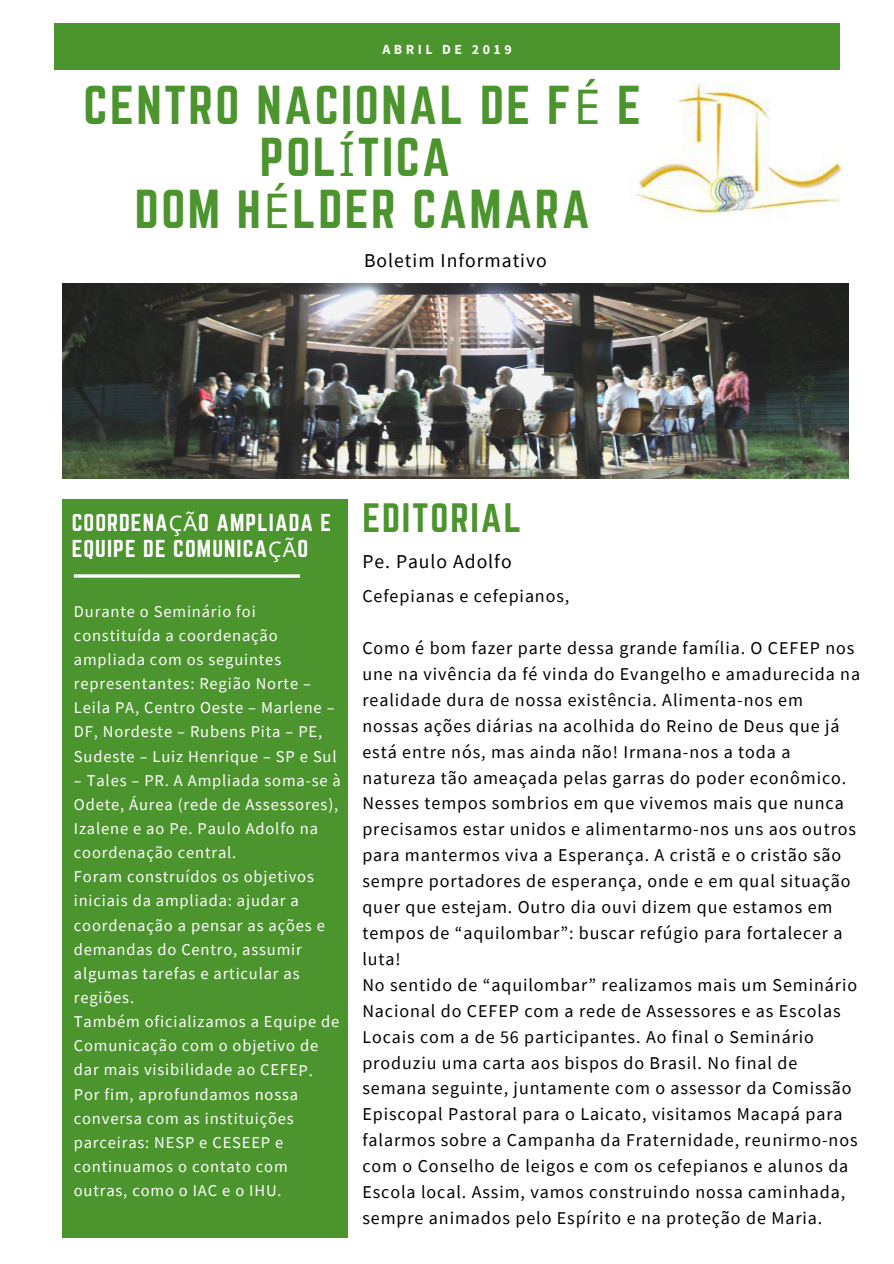
<style>
.page{position:relative;width:894px;height:1264px;background:#fff}
.page>*{position:absolute;margin:0;border:0;box-sizing:border-box;transform-origin:0 0}
.t1{font:48px/51.8px "Norwester";letter-spacing:.05em;color:#4c942d;text-align:center}
.t2{font:36px "Norwester";letter-spacing:.05em;color:#4c942d}
.t3{font:21.45px/25.7px "Norwester";letter-spacing:.05em;color:#fff}
.t4{font:19.65px "Source Sans Pro";letter-spacing:.05em;color:#000}
.t5{font:18px/26px "Source Sans Pro";letter-spacing:.05em;color:#000}
.t6{font:16.5px/24.2px "Source Sans Pro";letter-spacing:.05em;color:#fff}
.t7{font:700 13.95px "Source Sans Pro";letter-spacing:.25em;color:#fff}
.s1{font-family:"Noto Sans"}
</style>
<div class="page">
<img style="left:628px;top:41px;width:214px;height:180px">
<div style="left:54px;top:23px;width:785px;height:46px;background:#4c942d"></div>
<img style="left:62px;top:283px;width:786px;height:195px">
<div style="left:62px;top:784px;width:285px;height:289px;background:#4c942d"></div>
<div style="left:62px;top:499px;width:285px;height:288px;background:#4c942d"></div>
<hr style="left:74px;top:574px;width:226px;height:3px;background:#fff">
<div style="left:62px;top:948px;width:285px;height:289px;background:#4c942d"></div>
<p class="t7" style="left:382px;top:40px;width:131px">ABRIL DE 2019</p>
<h1 class="t1" style="left:83px;top:82px;width:559px">CENTRO NACIONAL DE F<span class="s1">É</span> E<br>POL<span class="s1">Í</span>TICA<br>DOM H<span class="s1">É</span>LDER CAMARA</h1>
<p class="t4" style="left:364px;top:248px;width:184px">Boletim Informativo</p>
<p class="t3" style="left:72px;top:511px;width:261px">COORDENA<span class="s1">ÇÃ</span>O AMPLIADA E<br>EQUIPE DE COMUNICA<span class="s1">ÇÃ</span>O</p>
<p class="t6" style="left:74px;top:598px;width:264px">Durante o Seminário foi constituída a coordenação ampliada com os seguintes representantes: Região Norte –<br>Leila PA, Centro Oeste – Marlene –<br>DF, Nordeste – Rubens Pita – PE,<br>Sudeste – Luiz Henrique – SP e Sul</p>
<p class="t6" style="left:74px;top:767px;width:268px">– Tales – PR. A Ampliada soma-se à<br>Odete, Áurea (rede de Assessores),<br>Izalene e ao Pe. Paulo Adolfo na coordenação central.<br>Foram construídos os objetivos iniciais da ampliada: ajudar a coordenação a pensar as ações e demandas do Centro, assumir algumas tarefas e articular as regiões.<br>Também oficializamos a Equipe de<br>Comunicação com o objetivo de dar mais visibilidade ao CEFEP.<br>Por fim, aprofundamos nossa conversa com as instituições parceiras: NESP e CESEEP e continuamos o contato com outras, como o IAC e o IHU.</p>
<h2 class="t2" style="left:362px;top:500px;width:160px">EDITORIAL</h2>
<p class="t4" style="left:362px;top:549px;width:151px">Pe. Paulo Adolfo</p>
<p class="t5" style="left:362px;top:583px;width:208px">Cefepianas e cefepianos,</p>
<p class="t5" style="left:362px;top:634px;width:499px">Como é bom fazer parte dessa grande família. O CEFEP nos une na vivência da fé vinda do Evangelho e amadurecida na realidade dura de nossa existência. Alimenta-nos em nossas ações diárias na acolhida do Reino de Deus que já está entre nós, mas ainda não! Irmana-nos a toda a natureza tão ameaçada pelas garras do poder econômico.<br>Nesses tempos sombrios em que vivemos mais que nunca precisamos estar unidos e alimentarmo-nos uns aos outros para mantermos viva a Esperança. A cristã e o cristão são sempre portadores de esperança, onde e em qual situação quer que estejam. Outro dia ouvi dizem que estamos em tempos de “aquilombar”: buscar refúgio para fortalecer a luta!<br>No sentido de “aquilombar” realizamos mais um Seminário Nacional do CEFEP com a rede de Assessores e as Escolas Locais com a de 56 participantes. Ao final o Seminário produziu uma carta aos bispos do Brasil. No final de semana seguinte, juntamente com o assessor da Comissão Episcopal Pastoral para o Laicato, visitamos Macapá para falarmos sobre a Campanha da Fraternidade, reunirmo-nos com o Conselho de leigos e com os cefepianos e alunos da Escola local. Assim, vamos construindo nossa caminhada, sempre animados pelo Espírito e na proteção de Maria.</p>
</div>
